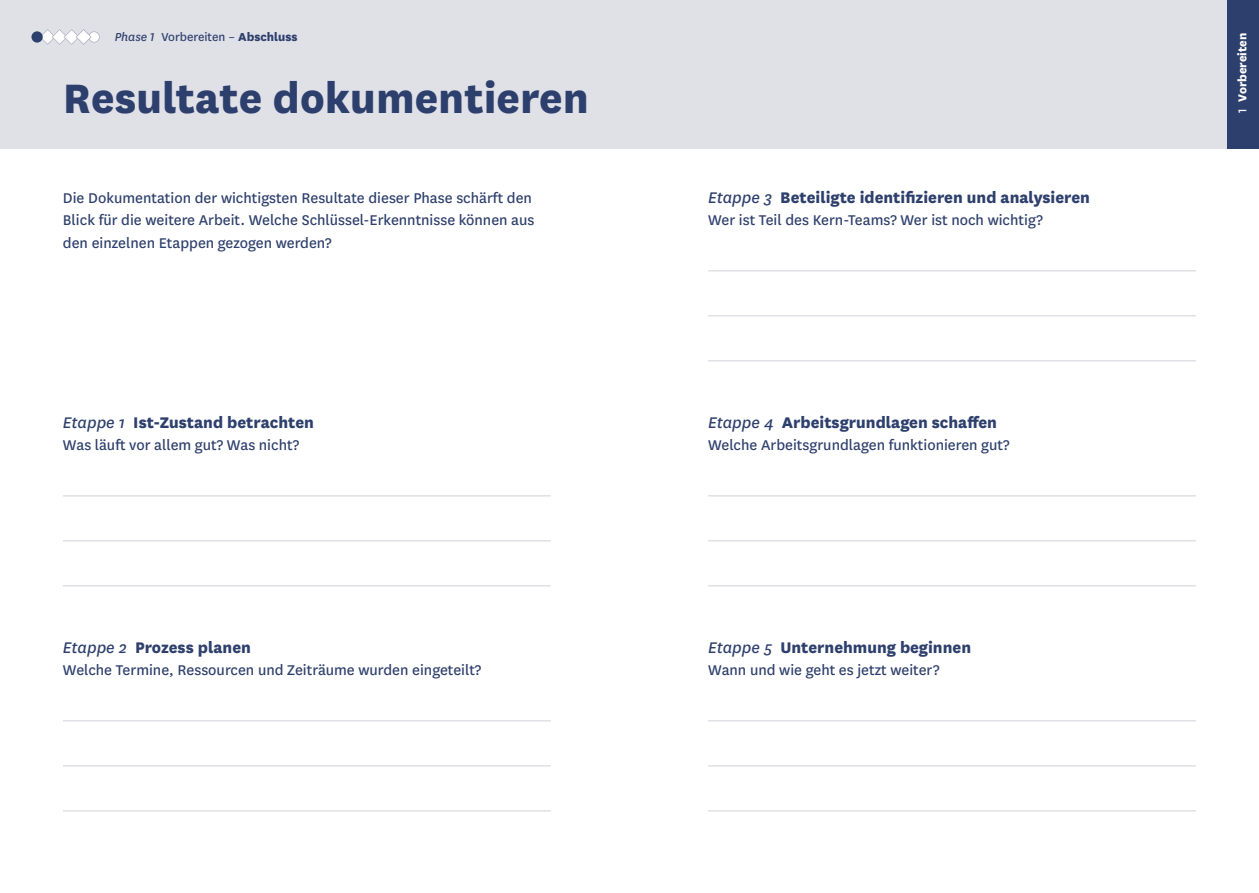
<style>
.page{position:relative;width:1259px;height:893px;background:#fff}
.page>*{position:absolute;margin:0;border:0;box-sizing:border-box;transform-origin:0 0}
.t1{font:800 48px "National";color:#2d3f6c}
.t2{font:800 18px "National";color:#2d3f6c}
.t3{font:16.5px/22.5px "National";color:#2d3f6c}
.t4{font:13.5px "National";color:#2d3f6c}
.t5{font:800 13.5px "National";color:#fff}
.s1{font-style:italic}
.s2{font-weight:800}
.s3{font-weight:400}
.s4{font-weight:400;font-style:italic}
</style>
<div class="page">
<div style="left:0;top:0;width:1259px;height:149px;background:#e0e0e7"></div>
<hr style="left:63px;top:495px;width:488px;height:2px;background:#e0e0e7">
<hr style="left:63px;top:540px;width:488px;height:2px;background:#e0e0e7">
<hr style="left:63px;top:585px;width:488px;height:2px;background:#e0e0e7">
<hr style="left:63px;top:720px;width:488px;height:2px;background:#e0e0e7">
<hr style="left:63px;top:765px;width:488px;height:2px;background:#e0e0e7">
<hr style="left:63px;top:810px;width:488px;height:2px;background:#e0e0e7">
<hr style="left:708px;top:270px;width:488px;height:2px;background:#e0e0e7">
<hr style="left:708px;top:315px;width:488px;height:2px;background:#e0e0e7">
<hr style="left:708px;top:360px;width:488px;height:2px;background:#e0e0e7">
<hr style="left:708px;top:495px;width:488px;height:2px;background:#e0e0e7">
<hr style="left:708px;top:540px;width:488px;height:2px;background:#e0e0e7">
<hr style="left:708px;top:585px;width:488px;height:2px;background:#e0e0e7">
<hr style="left:708px;top:720px;width:488px;height:2px;background:#e0e0e7">
<hr style="left:708px;top:765px;width:488px;height:2px;background:#e0e0e7">
<hr style="left:708px;top:810px;width:488px;height:2px;background:#e0e0e7">
<svg style="left:42px;top:29px;width:58px;height:16px"></svg>
<div style="left:31px;top:31px;width:12px;height:12px;background:#2d3f6c;border-radius:50%"></div>
<div style="left:1227px;top:0;width:32px;height:149px;background:#2d3f6c"></div>
<p class="t4" style="left:115px;top:27px;width:184px"><span class="s1">Phase 1</span> Vorbereiten – <span class="s2">Abschluss</span></p>
<h1 class="t1" style="left:63px;top:63px;width:527px">Resultate dokumentieren</h1>
<p class="t5" style="left:1232px;top:113px;width:82px;rotate:-90deg"><span class="s3">1</span> Vorbereiten</p>
<p class="t3" style="left:63px;top:185px;width:473px">Die Dokumentation der wichtigsten Resultate dieser Phase schärft den<br>Blick für die weitere Arbeit. Welche Schlüssel-Erkenntnisse können aus den einzelnen Etappen gezogen werden?</p>
<p class="t2" style="left:708px;top:184px;width:383px"><span class="s4">Etappe 3</span> Beteiligte identifizieren und analysieren</p>
<p class="t3" style="left:708px;top:208px;width:336px">Wer ist Teil des Kern-Teams? Wer ist noch wichtig?</p>
<p class="t2" style="left:63px;top:409px;width:252px"><span class="s4">Etappe 1</span> Ist-Zustand betrachten</p>
<p class="t3" style="left:63px;top:433px;width:238px">Was läuft vor allem gut? Was nicht?</p>
<p class="t2" style="left:708px;top:409px;width:290px"><span class="s4">Etappe 4</span> Arbeitsgrundlagen schaffen</p>
<p class="t3" style="left:708px;top:433px;width:303px">Welche Arbeitsgrundlagen funktionieren gut?</p>
<p class="t2" style="left:63px;top:634px;width:190px"><span class="s4">Etappe 2</span> Prozess planen</p>
<p class="t3" style="left:63px;top:658px;width:420px">Welche Termine, Ressourcen und Zeiträume wurden eingeteilt?</p>
<p class="t2" style="left:708px;top:634px;width:264px"><span class="s4">Etappe 5</span> Unternehmung beginnen</p>
<p class="t3" style="left:708px;top:658px;width:233px">Wann und wie geht es jetzt weiter?</p>
</div>
